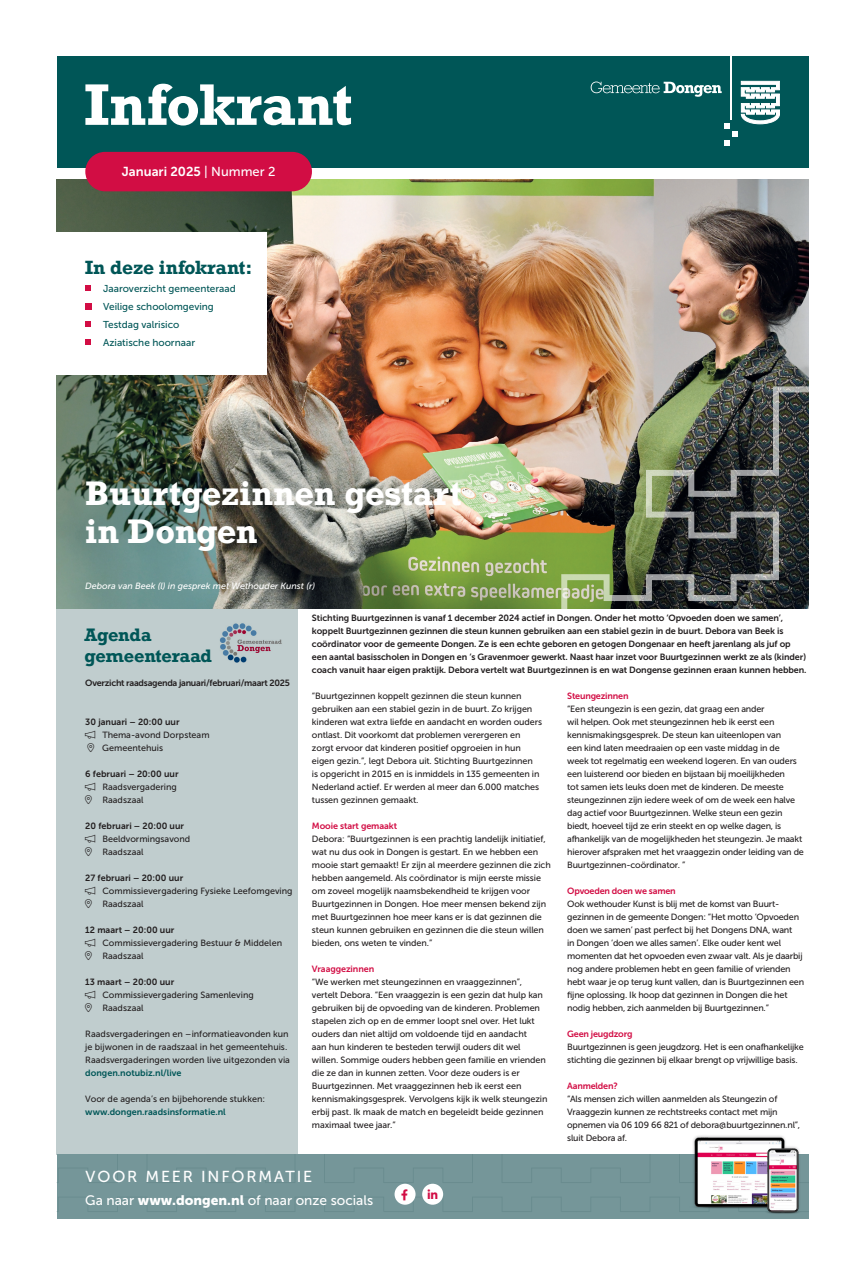
<style>
.page{position:relative;width:865px;height:1276px;background:#fff}
.page>*{position:absolute;margin:0;border:0;box-sizing:border-box;transform-origin:0 0}
.t1{font:700 54.9px "Rockwell";letter-spacing:-.01em;color:#fff}
.t2{font:700 32px/38px "Rockwell";color:#fff}
.t3{font:700 18px "Rockwell";letter-spacing:-.005em;color:#005657}
.Titel_Groen{font:700 17px/21px "Rockwell";letter-spacing:-.015em;color:#005657}
.t4{font:15.9px "Museo Sans 500";letter-spacing:.12em;color:#fff}
.t5{font:13.7px "Museo Sans 500";color:#fff}
.t6{font:13px "Museo Sans 700";color:#fff}
.t7{font:10px "Museo Sans 500";color:#005657}
.Lopende_tekst_Zwart{font:9px/13px "Museo Sans 500";letter-spacing:-.01em;color:#231f20}
.Inleiding_Zwart{font:9px/13px "Museo Sans 700";letter-spacing:-.01em;color:#231f20}
.Lopende_tekst_Zwart-2{font:9px "Museo Sans 700";letter-spacing:-.02em;color:#d20d44}
.Inleiding_Zwart-2{font:9px "Museo Sans 700";letter-spacing:-.03em;color:#231f20}
.Boventitel_Wit{font:italic 9px "Museo Sans 500";color:#fff}
.t8{font:9px "Museo Sans 700";color:#005657}
.s1{font-family:"Museo Sans 500"}
.s2{font-family:"Museo Sans 700";color:#005657}
.s3{font-family:"Museo Sans 900"}
</style>
<div class="page">
<div style="left:57px;top:608px;width:241px;height:546px;background:#c0cdce"></div>
<div style="left:57px;top:57px;width:751px;height:111px;background:#005657"></div>
<div style="left:57px;top:1154px;width:751px;height:65px;background:#759699"></div>
<svg style="left:679px;top:1154px;width:129px;height:29px"></svg>
<svg style="left:502px;top:1168px;width:148px;height:15px"></svg>
<svg style="left:324px;top:1154px;width:149px;height:29px"></svg>
<svg style="left:147px;top:1168px;width:148px;height:15px"></svg>
<svg style="left:57px;top:1154px;width:61px;height:29px"></svg>
<img style="left:57px;top:179px;width:751px;height:429px">
<svg style="left:590px;top:81px;width:189px;height:65px"></svg>
<hr style="left:730px;top:56px;width:1px;height:64px;background:#fff">
<img style="left:207px;top:615px;width:79px;height:56px">
<div style="left:688px;top:1134px;width:113px;height:81px;background:#231f20;opacity:.3"></div>
<img style="left:687px;top:1137px;width:114px;height:76px">
<img style="left:558px;top:321px;width:250px;height:287px">
<div style="left:85px;top:152px;width:227px;height:39px;background:#d20d44;border-radius:20px"></div>
<svg style="left:394px;top:1183px;width:21px;height:21px"></svg>
<svg style="left:422px;top:1183px;width:21px;height:21px"></svg>
<div style="left:0;top:232px;width:266px;height:142px;background:#fff"></div>
<svg style="left:85px;top:285px;width:6px;height:6px"></svg>
<svg style="left:85px;top:303px;width:6px;height:6px"></svg>
<svg style="left:85px;top:321px;width:6px;height:6px"></svg>
<svg style="left:85px;top:339px;width:6px;height:6px"></svg>
<svg style="left:57px;top:1189px;width:751px;height:23px"></svg>
<svg style="left:87px;top:743px;width:7px;height:9px"></svg>
<svg style="left:85px;top:795px;width:7px;height:9px"></svg>
<svg style="left:85px;top:847px;width:7px;height:9px"></svg>
<svg style="left:85px;top:899px;width:7px;height:9px"></svg>
<svg style="left:85px;top:951px;width:7px;height:9px"></svg>
<svg style="left:85px;top:1003px;width:7px;height:9px"></svg>
<p class="t1" style="left:85px;top:69px;width:270px">Infokrant</p>
<p class="t6" style="left:122px;top:165px;width:155px">Januari 2025 <span class="s1">| Nummer 2</span></p>
<p class="t3" style="left:85px;top:256px;width:169px">In deze infokrant:</p>
<p class="t7" style="left:103px;top:283px;width:134px">Jaaroverzicht gemeenteraad</p>
<p class="t7" style="left:103px;top:301px;width:112px">Veilige schoolomgeving</p>
<p class="t7" style="left:103px;top:319px;width:78px">Testdag valrisico</p>
<p class="t7" style="left:103px;top:337px;width:93px">Aziatische hoornaar</p>
<p class="t2" style="left:85px;top:473px;width:378px">Buurtgezinnen gestart in Dongen</p>
<p class="Boventitel_Wit" style="left:85px;top:581px;width:231px">Debora van Beek (l) in gesprek met Wethouder Kunst (r)</p>
<p class="Titel_Groen" style="left:85px;top:624px;width:129px">Agenda gemeenteraad</p>
<p class="Inleiding_Zwart-2" style="left:85px;top:678px;width:206px">Overzicht raadsagenda januari/februari/maart 2025</p>
<p class="Inleiding_Zwart" style="left:85px;top:715px;width:96px">30 januari – 20:00 uur</p>
<p class="Lopende_tekst_Zwart" style="left:85px;top:728px;width:126px">◆ Thema-avond Dorpsteam</p>
<p class="Lopende_tekst_Zwart" style="left:102px;top:741px;width:62px">Gemeentehuis</p>
<p class="Inleiding_Zwart" style="left:85px;top:767px;width:95px">6 februari – 20:00 uur</p>
<p class="Lopende_tekst_Zwart" style="left:85px;top:780px;width:93px">◆ Raadsvergadering</p>
<p class="Lopende_tekst_Zwart" style="left:102px;top:793px;width:43px">Raadszaal</p>
<p class="Inleiding_Zwart" style="left:85px;top:819px;width:100px">20 februari – 20:00 uur</p>
<p class="Lopende_tekst_Zwart" style="left:85px;top:832px;width:106px">◆ Beeldvormingsavond</p>
<p class="Lopende_tekst_Zwart" style="left:102px;top:845px;width:43px">Raadszaal</p>
<p class="Inleiding_Zwart" style="left:85px;top:871px;width:99px">27 februari – 20:00 uur</p>
<p class="Lopende_tekst_Zwart" style="left:85px;top:884px;width:209px">◆ Commissievergadering Fysieke Leefomgeving</p>
<p class="Lopende_tekst_Zwart" style="left:102px;top:897px;width:43px">Raadszaal</p>
<p class="Inleiding_Zwart" style="left:85px;top:923px;width:91px">12 maart – 20:00 uur</p>
<p class="Lopende_tekst_Zwart" style="left:85px;top:936px;width:198px">◆ Commissievergadering Bestuur &amp; Middelen</p>
<p class="Lopende_tekst_Zwart" style="left:102px;top:949px;width:43px">Raadszaal</p>
<p class="Inleiding_Zwart" style="left:85px;top:975px;width:90px">13 maart – 20:00 uur</p>
<p class="Lopende_tekst_Zwart" style="left:85px;top:988px;width:170px">◆ Commissievergadering Samenleving</p>
<p class="Lopende_tekst_Zwart" style="left:102px;top:1001px;width:43px">Raadszaal</p>
<p class="Lopende_tekst_Zwart" style="left:85px;top:1027px;width:206px">Raadsvergaderingen en –informatieavonden kun je bijwonen in de raadszaal in het gemeentehuis.<br>Raadsvergaderingen worden live uitgezonden via <span class="s2">dongen.notubiz.nl/live</span></p>
<p class="Lopende_tekst_Zwart" style="left:85px;top:1092px;width:181px">Voor de agenda’s en bijbehorende stukken:</p>
<p class="t8" style="left:85px;top:1107px;width:142px">www.dongen.raadsinsformatie.nl</p>
<p class="Inleiding_Zwart" style="left:312px;top:611px;width:496px">Stichting Buurtgezinnen is vanaf 1 december 2024 actief in Dongen. Onder het motto ‘Opvoeden doen we samen’, koppelt Buurtgezinnen gezinnen die steun kunnen gebruiken aan een stabiel gezin in de buurt. Debora van Beek is coördinator voor de gemeente Dongen. Ze is een echte geboren en getogen Dongenaar en heeft jarenlang als juf op een aantal basisscholen in Dongen en ‘s Gravenmoer gewerkt. Naast haar inzet voor Buurtgezinnen werkt ze als (kinder) coach vanuit haar eigen praktijk. Debora vertelt wat Buurtgezinnen is en wat Dongense gezinnen eraan kunnen hebben.</p>
<p class="Lopende_tekst_Zwart" style="left:312px;top:689px;width:232px">“Buurtgezinnen koppelt gezinnen die steun kunnen gebruiken aan een stabiel gezin in de buurt. Zo krijgen kinderen wat extra liefde en aandacht en worden ouders ontlast. Dit voorkomt dat problemen verergeren en zorgt ervoor dat kinderen positief opgroeien in hun eigen gezin.”, legt Debora uit. Stichting Buurtgezinnen<br>is opgericht in 2015 en is inmiddels in 135 gemeenten in Nederland actief. Er werden al meer dan 6.000 matches tussen gezinnen gemaakt.</p>
<p class="Lopende_tekst_Zwart-2" style="left:312px;top:821px;width:87px">Mooie start gemaakt</p>
<p class="Lopende_tekst_Zwart" style="left:312px;top:832px;width:240px">Debora: “Buurtgezinnen is een prachtig landelijk initiatief, wat nu dus ook in Dongen is gestart. En we hebben een mooie start gemaakt! Er zijn al meerdere gezinnen die zich hebben aangemeld. Als coördinator is mijn eerste missie om zoveel mogelijk naamsbekendheid te krijgen voor Buurtgezinnen in Dongen. Hoe meer mensen bekend zijn met Buurtgezinnen hoe meer kans er is dat gezinnen die steun kunnen gebruiken en gezinnen die die steun willen bieden, ons weten te vinden.”</p>
<p class="Lopende_tekst_Zwart-2" style="left:312px;top:964px;width:64px">Vraaggezinnen</p>
<p class="Lopende_tekst_Zwart" style="left:312px;top:975px;width:237px">“We werken met steungezinnen en vraaggezinnen”, vertelt Debora. “Een vraaggezin is een gezin dat hulp kan gebruiken bij de opvoeding van de kinderen. Problemen stapelen zich op en de emmer loopt snel over. Het lukt ouders dan niet altijd om voldoende tijd en aandacht<br>aan hun kinderen te besteden terwijl ouders dit wel willen. Sommige ouders hebben geen familie en vrienden die ze dan in kunnen zetten. Voor deze ouders is er Buurtgezinnen. Met vraaggezinnen heb ik eerst een kennismakingsgesprek. Vervolgens kijk ik welk steungezin erbij past. Ik maak de match en begeleidt beide gezinnen maximaal twee jaar.”</p>
<p class="Lopende_tekst_Zwart-2" style="left:567px;top:691px;width:63px">Steungezinnen</p>
<p class="Lopende_tekst_Zwart" style="left:567px;top:702px;width:238px">“Een steungezin is een gezin, dat graag een ander<br>wil helpen. Ook met steungezinnen heb ik eerst een kennismakingsgesprek. De steun kan uiteenlopen van<br>een kind laten meedraaien op een vaste middag in de<br>week tot regelmatig een weekend logeren. En van ouders een luisterend oor bieden en bijstaan bij moeilijkheden<br>tot samen iets leuks doen met de kinderen. De meeste steungezinnen zijn iedere week of om de week een halve dag actief voor Buurtgezinnen. Welke steun een gezin biedt, hoeveel tijd ze erin steekt en op welke dagen, is afhankelijk van de mogelijkheden het steungezin. Je maakt hierover afspraken met het vraaggezin onder leiding van de Buurtgezinnen-coördinator. ”</p>
<p class="Lopende_tekst_Zwart-2" style="left:567px;top:886px;width:110px">Opvoeden doen we samen</p>
<p class="Lopende_tekst_Zwart" style="left:567px;top:897px;width:238px">Ook wethouder Kunst is blij met de komst van Buurt&shy;gezinnen in de gemeente Dongen: “Het motto ‘Opvoeden doen we samen’ past perfect bij het Dongens DNA, want<br>in Dongen ‘doen we alles samen’. Elke ouder kent wel momenten dat het opvoeden even zwaar valt. Als je daarbij nog andere problemen hebt en geen familie of vrienden hebt waar je op terug kunt vallen, dan is Buurtgezinnen een fijne oplossing. Ik hoop dat gezinnen in Dongen die het nodig hebben, zich aanmelden bij Buurtgezinnen.”</p>
<p class="Lopende_tekst_Zwart-2" style="left:567px;top:1029px;width:67px">Geen jeugdzorg</p>
<p class="Lopende_tekst_Zwart" style="left:567px;top:1040px;width:238px">Buurtgezinnen is geen jeugdzorg. Het is een onafhankelijke stichting die gezinnen bij elkaar brengt op vrijwillige basis.</p>
<p class="Lopende_tekst_Zwart-2" style="left:567px;top:1081px;width:52px">Aanmelden?</p>
<p class="Lopende_tekst_Zwart" style="left:567px;top:1092px;width:234px">“Als mensen zich willen aanmelden als Steungezin of Vraaggezin kunnen ze rechtstreeks contact met mijn opnemen via 06 109 66 821 of debora@buurtgezinnen.nl”, sluit Debora af.</p>
<p class="t4" style="left:86px;top:1167px;width:228px">VOOR MEER INFORMATIE</p>
<p class="t5" style="left:85px;top:1192px;width:289px">Ga naar <span class="s3">www.dongen.nl</span> of naar onze socials</p>
</div>
